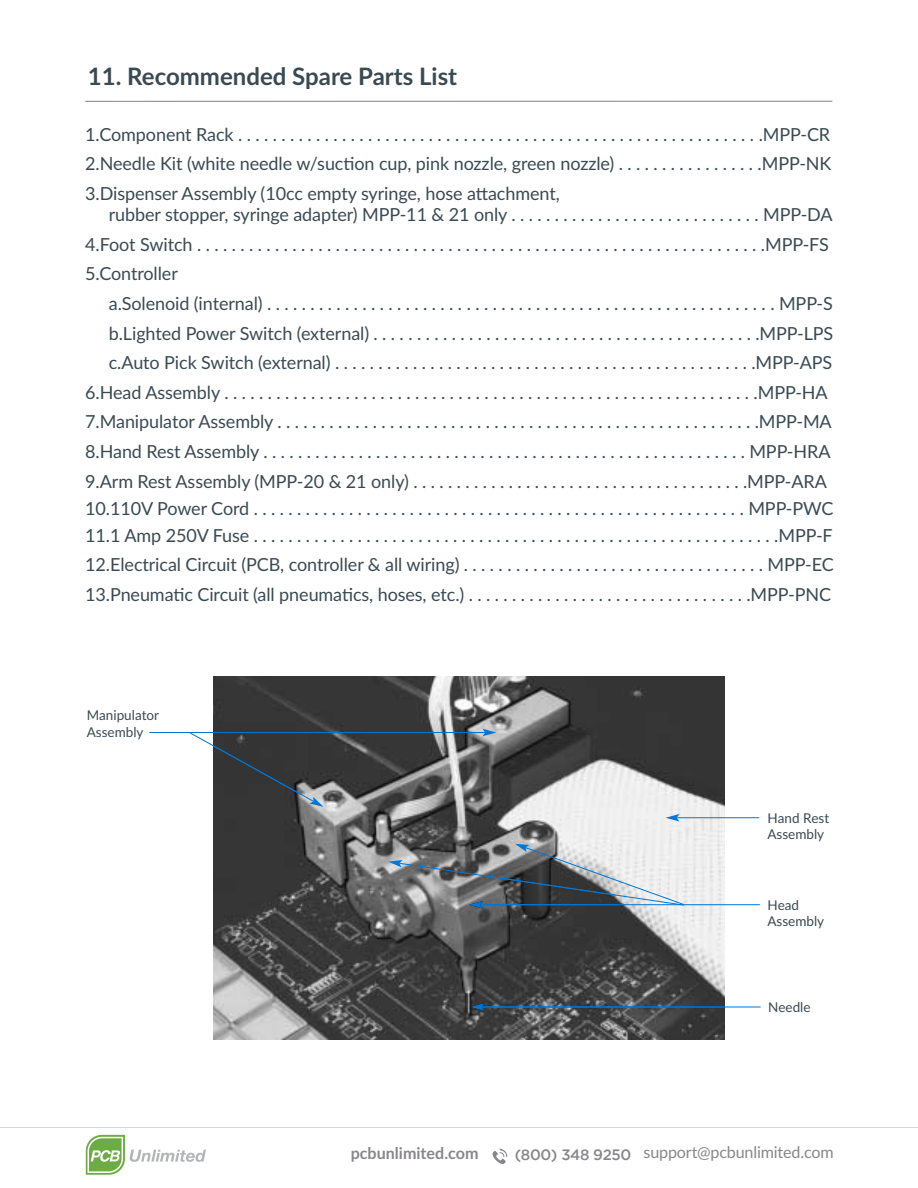
<style>
.page{position:relative;width:918px;height:1188px;background:#fff}
.page>*{position:absolute;margin:0;border:0;box-sizing:border-box;transform-origin:0 0}
.t1{font:700 24px "Lato";color:#3a4a53}
.t2{font:18px/29.7px "Lato";letter-spacing:-.005em;color:#3a4a53}
.t3{font:16.05px "Lato";letter-spacing:-.01em;color:#88868a}
.t4{font:700 16.05px "Lato";color:#88868a}
.t5{font:13.5px/16.2px "Lato";color:#3a4a53}
</style>
<div class="page">
<svg style="left:86px;top:1135px;width:120px;height:40px"></svg>
<hr style="left:0;top:1127px;width:918px;height:1px;background:#d8d9dd">
<svg style="left:493px;top:1148px;width:14px;height:16px"></svg>
<hr style="left:85px;top:101px;width:747px;height:1px;background:#818181">
<img style="left:214px;top:676px;width:510px;height:364px">
<svg style="left:189px;top:731px;width:134px;height:76px"></svg>
<hr style="left:149px;top:732px;width:336px;height:1px;background:#0077d7">
<svg style="left:483px;top:729px;width:13px;height:7px"></svg>
<hr style="left:677px;top:817px;width:82px;height:1px;background:#0077d7">
<svg style="left:666px;top:814px;width:13px;height:8px"></svg>
<hr style="left:480px;top:904px;width:280px;height:1px;background:#0077d7">
<hr style="left:481px;top:1007px;width:280px;height:1px;background:#0077d7">
<svg style="left:470px;top:1003px;width:14px;height:8px"></svg>
<svg style="left:388px;top:844px;width:297px;height:64px;background:#8b9095"></svg>
<h1 class="t1" style="left:88px;top:59px;width:371px">11. Recommended Spare Parts List</h1>
<p class="t2" style="left:85px;top:119px;width:748px;text-align:justify">1.Component Rack . . . . . . . . . . . . . . . . . . . . . . . . . . . . . . . . . . . . . . . . . . . . . . . . . . . . . . . . . . . . .MPP-CR 2.Needle Kit (white needle w/suction cup, pink nozzle, green nozzle) . . . . . . . . . . . . . . . . .MPP-NK 3.Dispenser Assembly (10cc empty syringe, hose attachment,</p>
<p class="t2" style="left:85px;top:199px;width:749px;text-indent:24px">rubber stopper, syringe adapter) MPP-11 &amp; 21 only . . . . . . . . . . . . . . . . . . . . . . . . . . . . . MPP-DA<br>4.Foot Switch . . . . . . . . . . . . . . . . . . . . . . . . . . . . . . . . . . . . . . . . . . . . . . . . . . . . . . . . . . . . . . . . . .MPP-FS<br>5.Controller</p>
<p class="t2" style="left:109px;top:288px;width:726px">a.Solenoid (internal) . . . . . . . . . . . . . . . . . . . . . . . . . . . . . . . . . . . . . . . . . . . . . . . . . . . . . . . . . . . MPP-S</p>
<p class="t2" style="left:109px;top:317px;width:726px">b.Lighted Power Switch (external) . . . . . . . . . . . . . . . . . . . . . . . . . . . . . . . . . . . . . . . . . . . . .MPP-LPS</p>
<p class="t2" style="left:109px;top:347px;width:725px">c.Auto Pick Switch (external) . . . . . . . . . . . . . . . . . . . . . . . . . . . . . . . . . . . . . . . . . . . . . . . . .MPP-APS</p>
<p class="t2" style="left:85px;top:377px;width:744px">6.Head Assembly . . . . . . . . . . . . . . . . . . . . . . . . . . . . . . . . . . . . . . . . . . . . . . . . . . . . . . . . . . . . . .MPP-HA</p>
<p class="t2" style="left:85px;top:406px;width:748px">7.Manipulator Assembly . . . . . . . . . . . . . . . . . . . . . . . . . . . . . . . . . . . . . . . . . . . . . . . . . . . . . . . .MPP-MA</p>
<p class="t2" style="left:85px;top:436px;width:747px">8.Hand Rest Assembly . . . . . . . . . . . . . . . . . . . . . . . . . . . . . . . . . . . . . . . . . . . . . . . . . . . . . . . . MPP-HRA</p>
<p class="t2" style="left:85px;top:466px;width:743px">9.Arm Rest Assembly (MPP-20 &amp; 21 only) . . . . . . . . . . . . . . . . . . . . . . . . . . . . . . . . . . . . . . .MPP-ARA</p>
<p class="t2" style="left:85px;top:494px;width:750px;line-height:27px">10.110V Power Cord . . . . . . . . . . . . . . . . . . . . . . . . . . . . . . . . . . . . . . . . . . . . . . . . . . . . . . . . . MPP-PWC<br>11.1 Amp 250V Fuse . . . . . . . . . . . . . . . . . . . . . . . . . . . . . . . . . . . . . . . . . . . . . . . . . . . . . . . . . . . . .MPP-F</p>
<p class="t2" style="left:85px;top:549px;width:750px">12.Electrical Circuit (PCB, controller &amp; all wiring) . . . . . . . . . . . . . . . . . . . . . . . . . . . . . . . . . . . MPP-EC<br>13.Pneumatic Circuit (all pneumatics, hoses, etc.) . . . . . . . . . . . . . . . . . . . . . . . . . . . . . . . . .MPP-PNC</p>
<p class="t5" style="left:87px;top:707px;width:74px">Manipulator<br>Assembly</p>
<p class="t5" style="left:767px;top:809px;width:63px">Hand Rest<br>Assembly</p>
<p class="t5" style="left:767px;top:897px;width:58px">Head<br>Assembly</p>
<p class="t5" style="left:768px;top:998px;width:44px">Needle</p>
<p class="t4" style="left:351px;top:1142px;width:129px">pcbunlimited.com</p>
<p class="t3" style="left:515px;top:1141px;width:320px"><sub>(800)</sub> <sub>348</sub> <sub>9250</sub> support@pcbunlimited.com</p>
</div>
